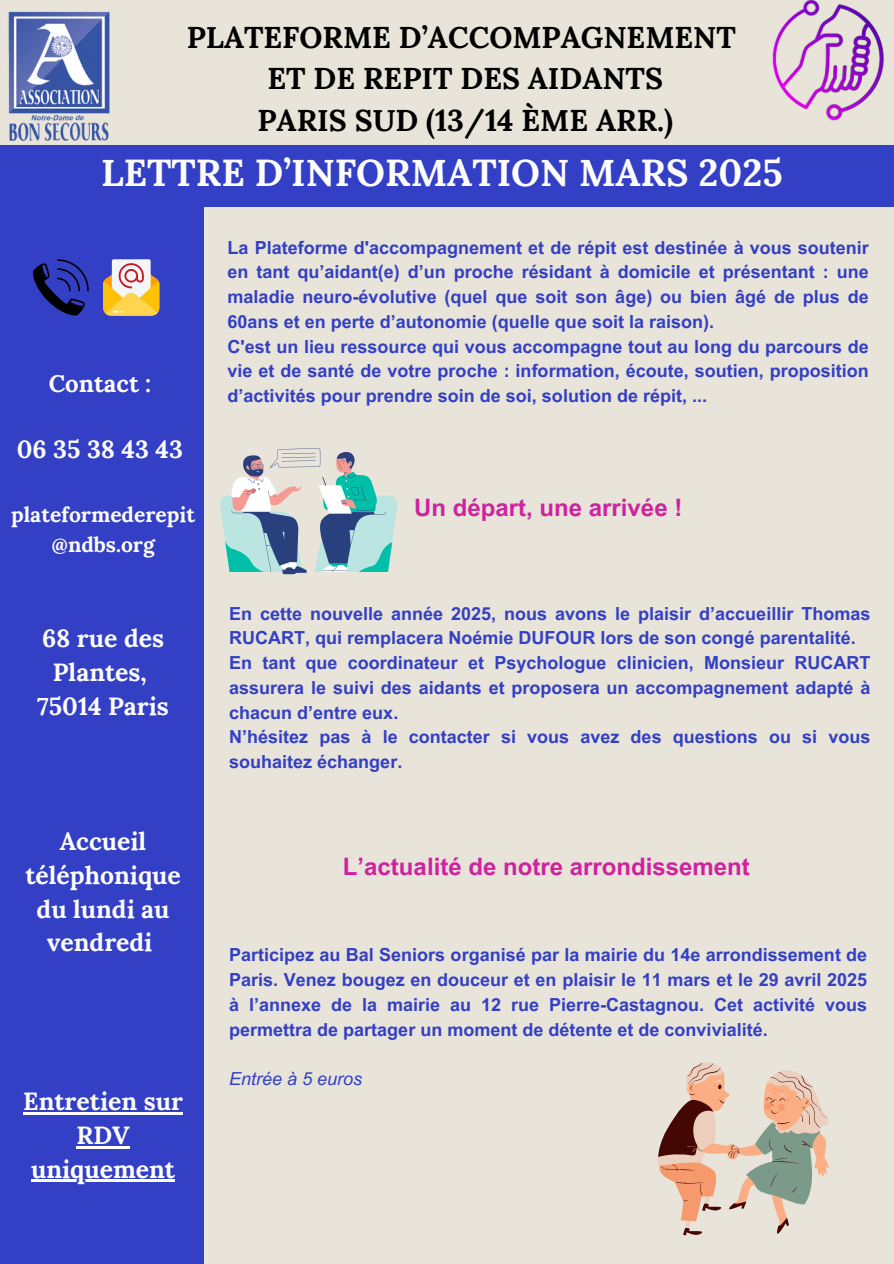
<style>
.page{position:relative;width:894px;height:1264px;background:#fff}
.page>*{position:absolute;margin:0;border:0;box-sizing:border-box;transform-origin:0 0}
.t1{font:700 37.5px "Lora";color:#fdfdfe}
.t2{font:700 30px/41.7px "Lora";color:#000;text-align:center}
.t3{font:700 24.75px/33.8px "Lora";color:#fdfdfe;text-align:center}
.t4{font:700 24px "Arial MT Pro";color:#cf229f}
.t5{font:700 24px "Lora";color:#fdfdfe}
.t6{font:700 21px/29.2px "Lora";color:#fdfdfe;text-align:center}
.t7{font:700 18px/24.8px "Arial MT Pro";color:#333fc4}
.t8{font:italic 18px "Arial MT Pro";color:#333fc4}
</style>
<div class="page">
<div style="left:0;top:0;width:893px;height:1263px;background:#e8e4d9"></div>
<div style="left:0;top:200px;width:203px;height:1063px;background:#333fc4"></div>
<div style="left:0;top:145px;width:893px;height:62px;background:#333fc4"></div>
<img style="left:8px;top:11px;width:101px;height:130px">
<img style="left:772px;top:0;width:112px;height:121px">
<svg style="left:103px;top:259px;width:56px;height:56px;background:#dfbe85"></svg>
<svg style="left:33px;top:259px;width:56px;height:56px"></svg>
<svg style="left:220px;top:448px;width:178px;height:126px"></svg>
<svg style="left:658px;top:1062px;width:170px;height:173px"></svg>
<hr style="left:23px;top:1112px;width:160px;height:2px;background:#fdfdfe">
<hr style="left:76px;top:1145px;width:54px;height:3px;background:#fdfdfe">
<hr style="left:31px;top:1179px;width:144px;height:2px;background:#fdfdfe">
<h3 class="t2" style="left:187px;top:16px;width:550px">PLATEFORME D’ACCOMPAGNEMENT<br>ET DE REPIT DES AIDANTS<br>PARIS SUD (13/14 ÈME ARR.)</h3>
<p class="t1" style="left:101px;top:149px;width:683px">LETTRE D’INFORMATION MARS 2025</p>
<h2 class="t5" style="left:49px;top:368px;width:104px">Contact :</h2>
<h1 class="t3" style="left:17px;top:432px;width:167px">06 35 38 43 43</h1>
<p class="t6" style="left:11px;top:500px;width:185px">plateformederepit @ndbs.org</p>
<p class="t3" style="left:37px;top:621px;width:133px">68 rue des<br>Plantes,<br>75014 Paris</p>
<h3 class="t3" style="left:25px;top:824px;width:157px">Accueil téléphonique du lundi au vendredi</h3>
<h3 class="t3" style="left:23px;top:1084px;width:161px">Entretien sur<br>RDV</h3>
<h4 class="t3" style="left:31px;top:1151px;width:145px">uniquement</h4>
<p class="t7" style="left:227px;top:237px;width:642px">La Plateforme d'accompagnement et de répit est destinée à vous soutenir en tant qu’aidant(e) d’un proche résidant à domicile et présentant : une maladie neuro-évolutive (quel que soit son âge) ou bien âgé de plus de 60ans et en perte d’autonomie (quelle que soit la raison).<br>C'est un lieu ressource qui vous accompagne tout au long du parcours de vie et de santé de votre proche : information, écoute, soutien, proposition d’activités pour prendre soin de soi, solution de répit, ...</p>
<h5 class="t4" style="left:414px;top:498px;width:270px">Un départ, une arrivée !</h5>
<h3 class="t7" style="left:229px;top:603px;width:642px">En cette nouvelle année 2025, nous avons le plaisir d’accueillir Thomas RUCART, qui remplacera Noémie DUFOUR lors de son congé parentalité.<br>En tant que coordinateur et Psychologue clinicien, Monsieur RUCART assurera le suivi des aidants et proposera un accompagnement adapté à chacun d’entre eux.<br>N’hésitez pas à le contacter si vous avez des questions ou si vous souhaitez échanger.</h3>
<p class="t4" style="left:343px;top:857px;width:408px">L’actualité de notre arrondissement</p>
<h3 class="t7" style="left:229px;top:945px;width:639px;text-align:justify">Participez au Bal Seniors organisé par la mairie du 14e arrondissement de Paris. Venez bougez en douceur et en plaisir le 11 mars et le 29 avril 2025 à l’annexe de la mairie au 12 rue Pierre-Castagnou. Cet activité vous permettra de partager un moment de détente et de convivialité.</h3>
<h5 class="t8" style="left:229px;top:1072px;width:135px">Entrée à 5 euros</h5>
</div>
